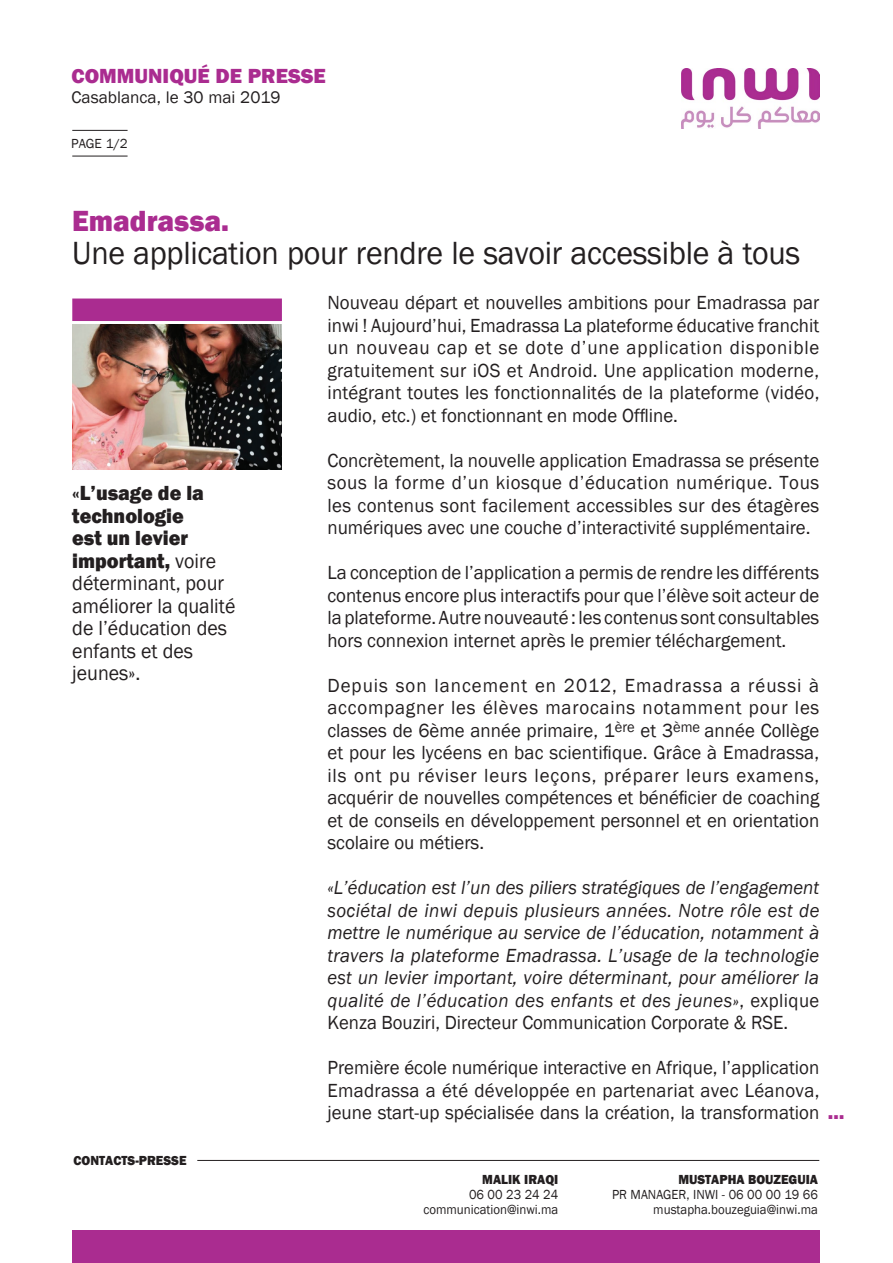
<style>
.page{position:relative;width:893px;height:1263px;background:#fff}
.page>*{position:absolute;margin:0;border:0;box-sizing:border-box;transform-origin:0 0}
.t1{font:33px "Franklin Gothic";letter-spacing:-.01em;color:#231f20}
.t2{font:800 30px "Franklin Gothic";color:#aa2c90;scale:.95 1}
.t3{font:21px/22.5px "Franklin Gothic";color:#231f20;scale:.95 1}
.t4{font:800 21px "Franklin Gothic";color:#aa2c90}
.t5{font:19.5px/22.5px "Franklin Gothic";color:#231f20;text-align:justify}
.t6{font:italic 19.5px/22.5px "Franklin Gothic";letter-spacing:.02em;color:#231f20;text-align:justify;scale:.96 1}
.t7{font:17.25px "Franklin Gothic";color:#231f20}
.t8{font:13.5px "Franklin Gothic";color:#231f20;scale:.95 1}
.t9{font:800 13.5px "Franklin Gothic";color:#231f20;scale:.95 1}
.t10{font:13.5px "Franklin Gothic";color:#231f20}
.s1{font-weight:800}
.s2{font-style:normal}
.s3{font-weight:800;font-size:20.55px;color:#aa2c90}
</style>
<div class="page">
<div style="left:72px;top:298px;width:210px;height:23px;background:#aa2c90"></div>
<div style="left:72px;top:1230px;width:747px;height:33px;background:#aa2c90"></div>
<hr style="left:72px;top:156px;width:56px;height:1px;background:#231f20">
<hr style="left:72px;top:130px;width:56px;height:1px;background:#231f20">
<img style="left:682px;top:68px;width:137px;height:60px">
<hr style="left:197px;top:1160px;width:622px;height:1px;background:#231f20">
<img style="left:72px;top:325px;width:210px;height:144px">
<p class="t4" style="left:72px;top:62px;width:256px">COMMUNIQUÉ DE PRESSE</p>
<p class="t7" style="left:72px;top:87px;width:211px">Casablanca, le 30 mai 2019</p>
<p class="t10" style="left:71px;top:135px;width:58px">PAGE 1/2</p>
<p class="t2" style="left:72px;top:202px;width:166px">Emadrassa.</p>
<p class="t1" style="left:72px;top:233px;width:730px">Une application pour rendre le savoir accessible à tous</p>
<p class="t3" style="left:72px;top:482px;width:173px"><span class="s1">«L’usage de la technologie<br>est un levier important,</span> voire déterminant, pour améliorer la qualité de l’éducation des enfants et des jeunes».</p>
<p class="t9" style="left:74px;top:1152px;width:120px">CONTACTS-PRESSE</p>
<p class="t5" style="left:327px;top:292px;width:493px">Nouveau départ et nouvelles ambitions pour Emadrassa par inwi ! Aujourd’hui, Emadrassa La plateforme éducative franchit un nouveau cap et se dote d’une application disponible gratuitement sur iOS et Android. Une application moderne, intégrant toutes les fonctionnalités de la plateforme (vidéo, audio, etc.) et fonctionnant en mode Offline.</p>
<p class="t5" style="left:327px;top:449px;width:493px">Concrètement, la nouvelle application Emadrassa se présente sous la forme d’un kiosque d’éducation numérique. Tous les contenus sont facilement accessibles sur des étagères numériques avec une couche d’interactivité supplémentaire.</p>
<p class="t5" style="left:327px;top:562px;width:493px">La conception de l’application a permis de rendre les différents contenus encore plus interactifs pour que l’élève soit acteur de la plateforme. Autre nouveauté : les contenus sont consultables hors connexion internet après le premier téléchargement.</p>
<p class="t5" style="left:327px;top:674px;width:493px">Depuis son lancement en 2012, Emadrassa a réussi à accompagner les élèves marocains notamment pour les classes de 6ème année primaire, 1<sup>ère</sup> et 3<sup>ème</sup> année Collège et pour les lycéens en bac scientifique. Grâce à Emadrassa, ils ont pu réviser leurs leçons, préparer leurs examens, acquérir de nouvelles compétences et bénéficier de coaching et de conseils en développement personnel et en orientation scolaire ou métiers.</p>
<p class="t6" style="left:327px;top:877px;width:514px">«L’éducation est l’un des piliers stratégiques de l’engagement sociétal de inwi depuis plusieurs années. Notre rôle est de mettre le numérique au service de l’éducation, notamment à travers la plateforme Emadrassa. L’usage de la technologie est un levier important, voire déterminant, pour améliorer la qualité de l’éducation des enfants et des jeunes»<span class="s2">, explique Kenza Bouziri, Directeur Communication Corporate &amp; RSE.</span></p>
<p class="t5" style="left:327px;top:1057px;width:518px;text-align:left">Première école numérique interactive en Afrique, l’application<br>Emadrassa a été développée en partenariat avec Léanova, jeune start-up spécialisée dans la création, la transformation <span class="s3">…</span></p>
<p class="t9" style="left:482px;top:1171px;width:82px">MALIK IRAQI</p>
<p class="t8" style="left:469px;top:1186px;width:95px">06 00 23 24 24</p>
<p class="t8" style="left:423px;top:1201px;width:144px">communication@inwi.ma</p>
<p class="t9" style="left:678px;top:1171px;width:149px">MUSTAPHA BOUZEGUIA</p>
<p class="t8" style="left:612px;top:1186px;width:218px">PR MANAGER, INWI - 06 00 00 19 66</p>
<p class="t8" style="left:653px;top:1201px;width:175px">mustapha.bouzeguia@inwi.ma</p>
</div>
